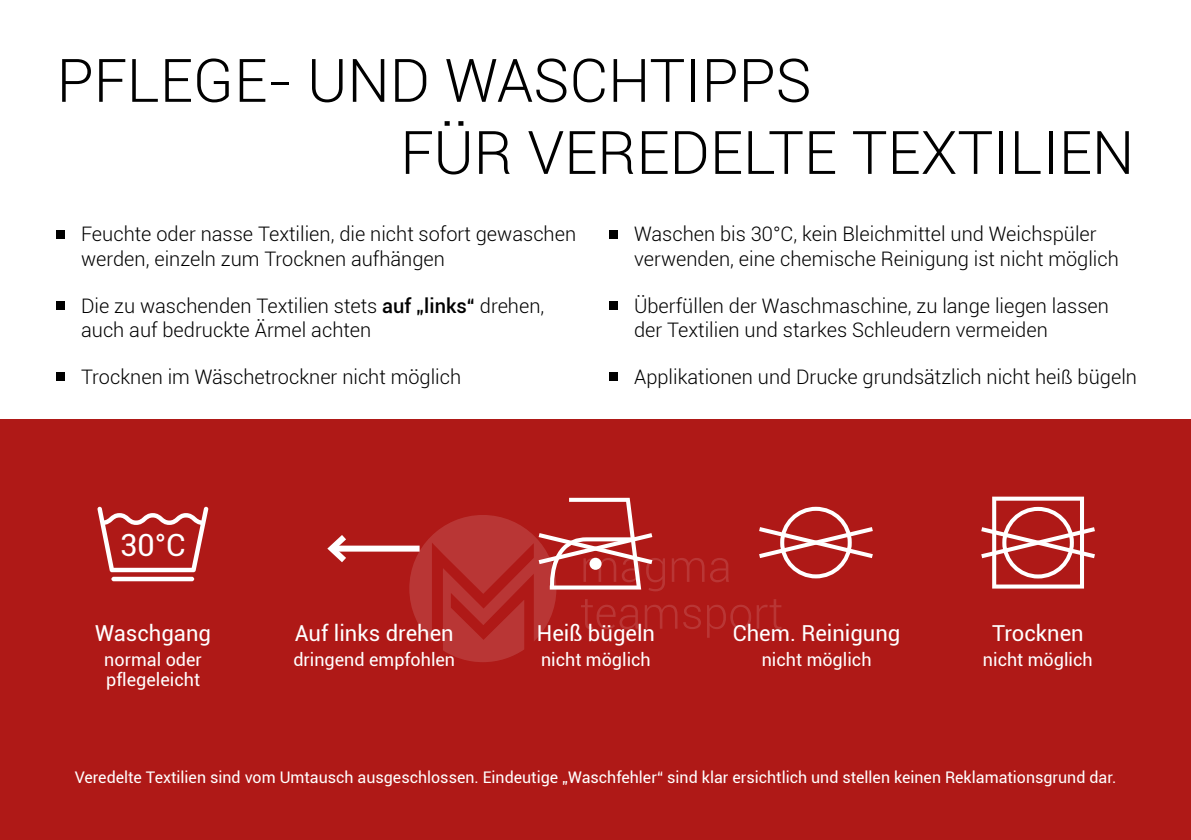
<style>
.page{position:relative;width:1191px;height:840px;background:#fff}
.page>*{position:absolute;margin:0;border:0;box-sizing:border-box;transform-origin:0 0}
.t1{font:300 60px/72px "Roboto";color:#000}
.t2{font:30.6px "Roboto";color:#fff}
.t3{font:22px "Roboto";color:#fff}
.t4{font:300 20px/24px "Roboto";color:#000}
.t5{font:18px/20px "Roboto";color:#fff}
.t6{font:16px "Roboto";color:#fff}
.s1{font-weight:500}
</style>
<div class="page">
<div style="left:0;top:420px;width:1191px;height:419px;background:#af1917"></div>
<svg style="left:981px;top:496px;width:114px;height:92px"></svg>
<svg style="left:97px;top:506px;width:111px;height:66px"></svg>
<div style="left:111px;top:576px;width:83px;height:5px;background:#fff;border-radius:2px"></div>
<svg style="left:409px;top:497px;width:464px;height:164px"></svg>
<div style="left:57px;top:230px;width:8px;height:8px;background:#000"></div>
<div style="left:609px;top:230px;width:9px;height:8px;background:#000"></div>
<div style="left:57px;top:301px;width:8px;height:9px;background:#000"></div>
<div style="left:609px;top:301px;width:9px;height:9px;background:#000"></div>
<div style="left:57px;top:372px;width:8px;height:9px;background:#000"></div>
<div style="left:609px;top:372px;width:9px;height:9px;background:#000"></div>
<div style="left:332px;top:545px;width:87px;height:6px;background:#fff"></div>
<svg style="left:327px;top:535px;width:25px;height:27px"></svg>
<h1 class="t1" style="left:400px;top:42px;width:735px;text-indent:-344px">PFLEGE- UND WASCHTIPPS<br>FÜR VEREDELTE TEXTILIEN</h1>
<p class="t4" style="left:81px;top:221px;width:496px">Feuchte oder nasse Textilien, die nicht sofort gewaschen werden, einzeln zum Trocknen aufhängen</p>
<p class="t4" style="left:634px;top:221px;width:486px">Waschen bis 30°C, kein Bleichmittel und Weichspüler verwenden, eine chemische Reinigung ist nicht möglich</p>
<p class="t4" style="left:81px;top:293px;width:465px">Die zu waschenden Textilien stets <span class="s1">auf „links“</span> drehen, auch auf bedruckte Ärmel achten</p>
<p class="t4" style="left:634px;top:293px;width:476px">Überfüllen der Waschmaschine, zu lange liegen lassen der Textilien und starkes Schleudern vermeiden</p>
<p class="t4" style="left:81px;top:364px;width:382px">Trocknen im Wäschetrockner nicht möglich</p>
<p class="t4" style="left:634px;top:364px;width:504px">Applikationen und Drucke grundsätzlich nicht heiß bügeln</p>
<h2 class="t2" style="left:120px;top:523px;width:67px">30°C</h2>
<p class="t3" style="left:95px;top:617px;width:117px">Waschgang</p>
<p class="t5" style="left:104px;top:648px;width:99px">normal oder pflegeleicht</p>
<p class="t3" style="left:295px;top:617px;width:160px">Auf links drehen</p>
<p class="t5" style="left:293px;top:648px;width:163px">dringend empfohlen</p>
<p class="t3" style="left:537px;top:617px;width:120px">Heiß bügeln</p>
<p class="t5" style="left:541px;top:648px;width:111px">nicht möglich</p>
<p class="t3" style="left:733px;top:617px;width:169px">Chem. Reinigung</p>
<p class="t5" style="left:761px;top:648px;width:111px">nicht möglich</p>
<p class="t3" style="left:992px;top:617px;width:93px">Trocknen</p>
<p class="t5" style="left:983px;top:648px;width:111px">nicht möglich</p>
<p class="t6" style="left:75px;top:765px;width:1043px">Veredelte Textilien sind vom Umtausch ausgeschlossen. Eindeutige „Waschfehler“ sind klar ersichtlich und stellen keinen Reklamationsgrund dar.</p>
</div>
